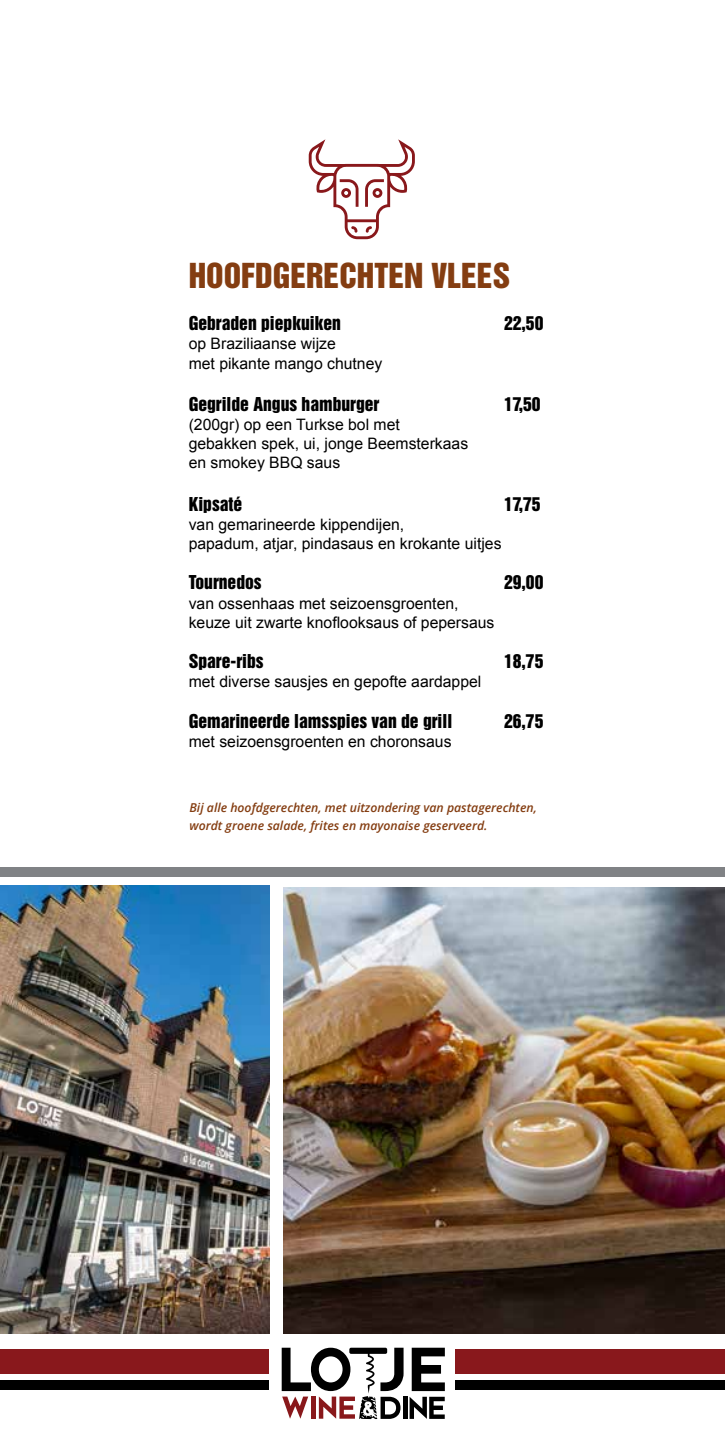
<style>
.page{position:relative;width:725px;height:1454px;background:#fff}
.page>*{position:absolute;margin:0;border:0;box-sizing:border-box;transform-origin:0 0}
.t1{font:31.5px "Helvetica Inserat LT Std";color:#843d11}
.t2{font:17.5px "Helvetica Inserat LT Std";color:#000}
.t3{font:15.75px/19.2px "Arial";color:#000}
.t4{font:italic 600 12.25px/17.5px "Open Sans";color:#843d11}
</style>
<div class="page">
<div style="left:0;top:1348px;width:724px;height:25px;background:#89181c"></div>
<div style="left:0;top:1379px;width:724px;height:10px;background:#000"></div>
<div style="left:270px;top:1330px;width:185px;height:105px;background:#fff"></div>
<div style="left:402px;top:1396px;width:5px;height:22px;background:#000"></div>
<svg style="left:409px;top:1347px;width:35px;height:71px"></svg>
<svg style="left:281px;top:1347px;width:122px;height:72px"></svg>
<svg style="left:308px;top:139px;width:106px;height:100px"></svg>
<div style="left:0;top:866px;width:724px;height:10px;background:#808285"></div>
<img style="left:283px;top:887px;width:441px;height:446px">
<img style="left:0;top:885px;width:270px;height:448px">
<h1 class="t1" style="left:189px;top:257px;width:323px">HOOFDGERECHTEN VLEES</h1>
<p class="t2" style="left:189px;top:313px;width:154px">Gebraden piepkuiken</p>
<p class="t2" style="left:504px;top:313px;width:41px">22,50</p>
<p class="t3" style="left:189px;top:334px;width:195px">op Braziliaanse wijze<br>met pikante mango chutney</p>
<p class="t2" style="left:189px;top:393px;width:192px">Gegrilde Angus hamburger</p>
<p class="t2" style="left:504px;top:393px;width:38px">17,50</p>
<p class="t3" style="left:189px;top:415px;width:281px">(200gr) op een Turkse bol met gebakken spek, ui, jonge Beemsterkaas en smokey BBQ saus</p>
<p class="t2" style="left:188px;top:493px;width:55px">Kipsaté</p>
<p class="t2" style="left:503px;top:493px;width:38px">17,75</p>
<p class="t3" style="left:189px;top:515px;width:314px">van gemarineerde kippendijen,<br>papadum, atjar, pindasaus en krokante uitjes</p>
<p class="t2" style="left:189px;top:572px;width:74px">Tournedos</p>
<p class="t2" style="left:504px;top:572px;width:41px">29,00</p>
<p class="t3" style="left:189px;top:593px;width:307px">van ossenhaas met seizoensgroenten, keuze uit zwarte knoflooksaus of pepersaus</p>
<p class="t2" style="left:189px;top:650px;width:76px">Spare-ribs</p>
<p class="t2" style="left:504px;top:650px;width:41px">18,75</p>
<p class="t3" style="left:189px;top:672px;width:294px">met diverse sausjes en gepofte aardappel</p>
<p class="t2" style="left:189px;top:710px;width:265px">Gemarineerde lamsspies van de grill</p>
<p class="t2" style="left:504px;top:710px;width:41px">26,75</p>
<p class="t3" style="left:189px;top:732px;width:264px">met seizoensgroenten en choronsaus</p>
<p class="t4" style="left:189px;top:799px;width:349px">Bij alle hoofdgerechten, met uitzondering van pastagerechten, wordt groene salade, frites en mayonaise geserveerd.</p>
</div>
